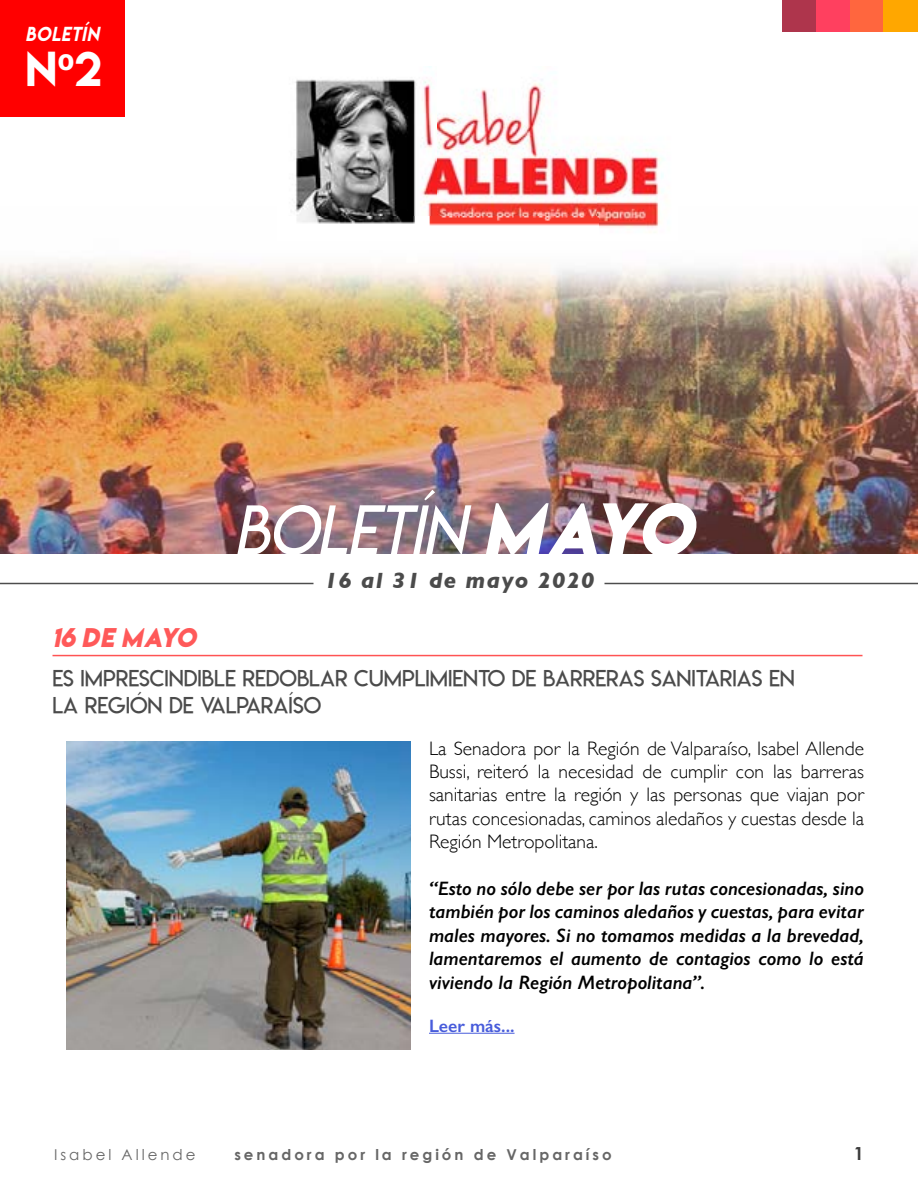
<style>
.page{position:relative;width:918px;height:1188px;background:#fff}
.page>*{position:absolute;margin:0;border:0;box-sizing:border-box;transform-origin:0 0}
.t1{font:67.5px "Lemon Milklightitalic";color:#fff}
.t2{font:43.5px "Lemon Milk";color:#fff}
.t3{font:24px "Lemon Milkbolditalic";color:#ff5959}
.t4{font:22.5px/27px "Lemon Milklight";color:#4b4b4b}
.t5{font:italic 700 22.5px "Gill Sans";letter-spacing:.06em;color:#4b4b4b}
.t6{font:300 19.5px/23.4px "Gill Sans";color:#000;text-align:justify}
.t7{font:italic 600 19.5px/23.4px "Gill Sans";color:#000;text-align:justify}
.t8{font:600 18px "Gill Sans";color:#485cdb}
.t9{font:18px "Lemon Milkitalic";color:#fff}
.t10{font:700 18px "Century Gothic";color:#3d3d3d}
.t11{font:700 15px "Century Gothic";letter-spacing:.2em;color:#666}
.t12{font:15px "Century Gothic";letter-spacing:.2em;color:#666}
.s1{font-family:"Arial";font-weight:700}
.s2{font-family:"Lemon Milkbolditalic"}
</style>
<div class="page">
<div style="left:782px;top:0;width:35px;height:32px;background:#ae354c"></div>
<div style="left:816px;top:0;width:34px;height:32px;background:#ff405f"></div>
<div style="left:850px;top:0;width:34px;height:32px;background:#ff663e"></div>
<div style="left:884px;top:0;width:34px;height:32px;background:#ffa700"></div>
<img style="left:0;top:256px;width:918px;height:298px">
<img style="left:295px;top:66px;width:369px;height:162px">
<hr style="left:604px;top:583px;width:314px;height:1px;background:#000">
<hr style="left:0;top:583px;width:314px;height:1px;background:#000">
<hr style="left:52px;top:655px;width:810px;height:1px;background:#ff5353">
<hr style="left:429px;top:1033px;width:86px;height:1px;background:#485cdb">
<img style="left:66px;top:741px;width:345px;height:309px">
<div style="left:0;top:0;width:124px;height:117px;background:#f00"></div>
<p class="t9" style="left:26px;top:21px;width:76px">BOLETÍN</p>
<h2 class="t2" style="left:26px;top:38px;width:78px">N<span class="s1">º</span>2</h2>
<p class="t3" style="left:52px;top:620px;width:146px">16 DE MAYO</p>
<h1 class="t1" style="left:234px;top:489px;width:464px">BOLETÍN <span class="s2">MAYO</span></h1>
<p class="t5" style="left:324px;top:568px;width:271px">16 al 31 de mayo 2020</p>
<p class="t4" style="left:52px;top:665px;width:744px">ES IMPRESCINDIBLE REDOBLAR CUMPLIMIENTO DE BARRERAS SANITARIAS EN<br>LA REGIÓN DE VALPARAÍSO</p>
<p class="t6" style="left:429px;top:736px;width:437px">La Senadora por la Región de Valparaíso, Isabel Allende Bussi, reiteró la necesidad de cumplir con las barreras sanitarias entre la región y las personas que viajan por rutas concesionadas, caminos aledaños y cuestas desde la Región Metropolitana.</p>
<p class="t7" style="left:429px;top:877px;width:437px">“Esto no sólo debe ser por las rutas concesionadas, sino también por los caminos aledaños y cuestas, para evitar males mayores. Si no tomamos medidas a la brevedad, lamentaremos el aumento de contagios como lo está viviendo la Región Metropolitana”.</p>
<p class="t8" style="left:429px;top:1015px;width:87px">Leer más...</p>
<p class="t12" style="left:54px;top:1144px;width:143px">Isabel Allende</p>
<p class="t11" style="left:234px;top:1143px;width:379px">senadora por la región de Valparaíso</p>
<p class="t10" style="left:854px;top:1139px;width:12px">1</p>
</div>
